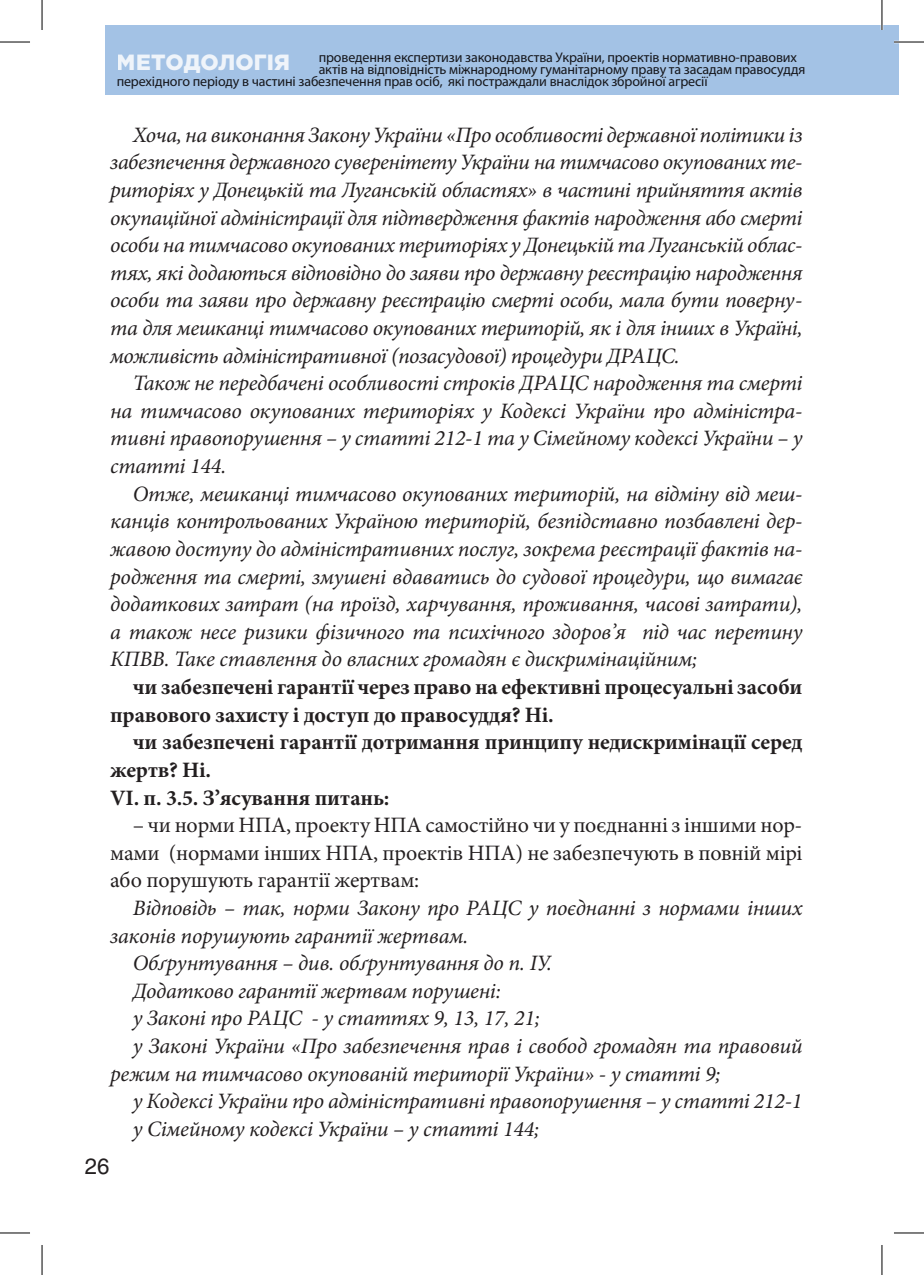
<style>
.page{position:relative;width:924px;height:1275px;background:#fff}
.page>*{position:absolute;margin:0;border:0;box-sizing:border-box;transform-origin:0 0}
.t1{font:italic 22px/27.6px "Minion Pro";letter-spacing:-.015em;color:#231f20;text-align:justify}
.t2{font:700 22px/27.6px "Minion Pro";letter-spacing:-.01em;color:#231f20}
.t3{font:22px/27.6px "Minion Pro";letter-spacing:-.01em;color:#231f20;text-align:justify}
.t4{font:900 22px "Gotham Pro";color:#fff}
.t5{font:22px "Helios";color:#231f20}
.t6{font:14px "Myriad Pro";letter-spacing:-.01em;color:#231f20}
</style>
<div class="page">
<div style="left:881px;top:25px;width:17px;height:69px;background:#a3c2e5"></div>
<div style="left:106px;top:25px;width:775px;height:69px;background:#a3c2e5"></div>
<hr style="left:893px;top:41px;width:30px;height:2px;background:#fff">
<hr style="left:880px;top:0;width:2px;height:30px;background:#fff">
<hr style="left:0;top:42px;width:30px;height:1px;background:#000">
<hr style="left:893px;top:42px;width:30px;height:1px;background:#000">
<hr style="left:0;top:1232px;width:30px;height:1px;background:#000">
<hr style="left:893px;top:1232px;width:30px;height:1px;background:#000">
<hr style="left:42px;top:0;width:1px;height:30px;background:#000">
<hr style="left:42px;top:1245px;width:1px;height:30px;background:#000">
<hr style="left:881px;top:0;width:1px;height:30px;background:#000">
<hr style="left:881px;top:1245px;width:1px;height:30px;background:#000">
<p class="t6" style="left:318px;top:49px;width:479px">проведення експертизи законодавства України, проектів нормативно-правових</p>
<p class="t6" style="left:318px;top:61px;width:488px">актів на відповідність міжнародному гуманітарному праву та засадам правосуддя</p>
<p class="t6" style="left:117px;top:73px;width:592px">перехідного періоду в частині забезпечення прав осіб, які постраждали внаслідок збройної агресії</p>
<p class="t4" style="left:117px;top:49px;width:175px">МЕТОДОЛОГІЯ</p>
<p class="t1" style="left:110px;top:121px;width:693px;text-indent:23px">Хоча, на виконання Закону України «Про особливості державної політики із забезпечення державного суверенітету України на тимчасово окупованих те&shy;риторіях у Донецькій та Луганській областях» в частині прийняття актів окупаційної адміністрації для підтвердження фактів народження або смерті особи на тимчасово окупованих територіях у Донецькій та Луганській облас&shy;тях, які додаються відповідно до заяви про державну реєстрацію народження особи та заяви про державну реєстрацію смерті особи, мала бути поверну&shy;та для мешканці тимчасово окупованих територій, як і для інших в Україні, можливість адміністративної (позасудової) процедури ДРАЦС.</p>
<p class="t1" style="left:110px;top:369px;width:693px;text-indent:23px">Також не передбачені особливості строків ДРАЦС народження та смерті на тимчасово окупованих територіях у Кодексі України про адміністра&shy;тивні правопорушення – у статті 212-1 та у Сімейному кодексі України – у статті 144.</p>
<p class="t1" style="left:110px;top:480px;width:693px;text-indent:23px">Отже, мешканці тимчасово окупованих територій, на відміну від меш&shy;канців контрольованих Україною територій, безпідставно позбавлені дер&shy;жавою доступу до адміністративних послуг, зокрема реєстрації фактів на&shy;родження та смерті, змушені вдаватись до судової процедури, що вимагає додаткових затрат (на проїзд, харчування, проживання, часові затрати), а також несе ризики фізичного та психічного здоров’я під час перетину КПВВ. Таке ставлення до власних громадян є дискримінаційним;</p>
<p class="t2" style="left:110px;top:673px;width:693px;text-indent:23px">чи забезпечені гарантії через право на ефективні процесуальні засоби правового захисту і доступ до правосуддя? Ні.</p>
<p class="t2" style="left:110px;top:728px;width:693px;text-indent:23px">чи забезпечені гарантії дотримання принципу недискримінації серед жертв? Ні.<br>VІ. п. 3.5. З’ясування питань:</p>
<p class="t3" style="left:110px;top:811px;width:693px;text-indent:23px">– чи норми НПА, проекту НПА самостійно чи у поєднанні з іншими нор&shy;мами (нормами інших НПА, проектів НПА) не забезпечують в повній мірі або порушують гарантії жертвам:</p>
<p class="t1" style="left:133px;top:894px;width:670px">Відповідь – так, норми Закону про РАЦС у поєднанні з нормами інших</p>
<p class="t1" style="left:110px;top:921px;width:359px">законів порушують гарантії жертвам.</p>
<p class="t1" style="left:133px;top:949px;width:420px">Обґрунтування – див. обґрунтування до п. ІУ.</p>
<p class="t1" style="left:133px;top:977px;width:369px">Додатково гарантії жертвам порушені:</p>
<p class="t1" style="left:133px;top:1004px;width:408px">у Законі про РАЦС - у статтях 9, 13, 17, 21;</p>
<p class="t1" style="left:133px;top:1032px;width:671px">у Законі України «Про забезпечення прав і свобод громадян та правовий</p>
<p class="t1" style="left:110px;top:1059px;width:611px">режим на тимчасово окупованій території України» - у статті 9;</p>
<p class="t1" style="left:133px;top:1087px;width:670px">у Кодексі України про адміністративні правопорушення – у статті 212-1</p>
<p class="t1" style="left:133px;top:1115px;width:408px">у Сімейному кодексі України – у статті 144;</p>
<p class="t5" style="left:85px;top:1153px;width:26px">26</p>
</div>
